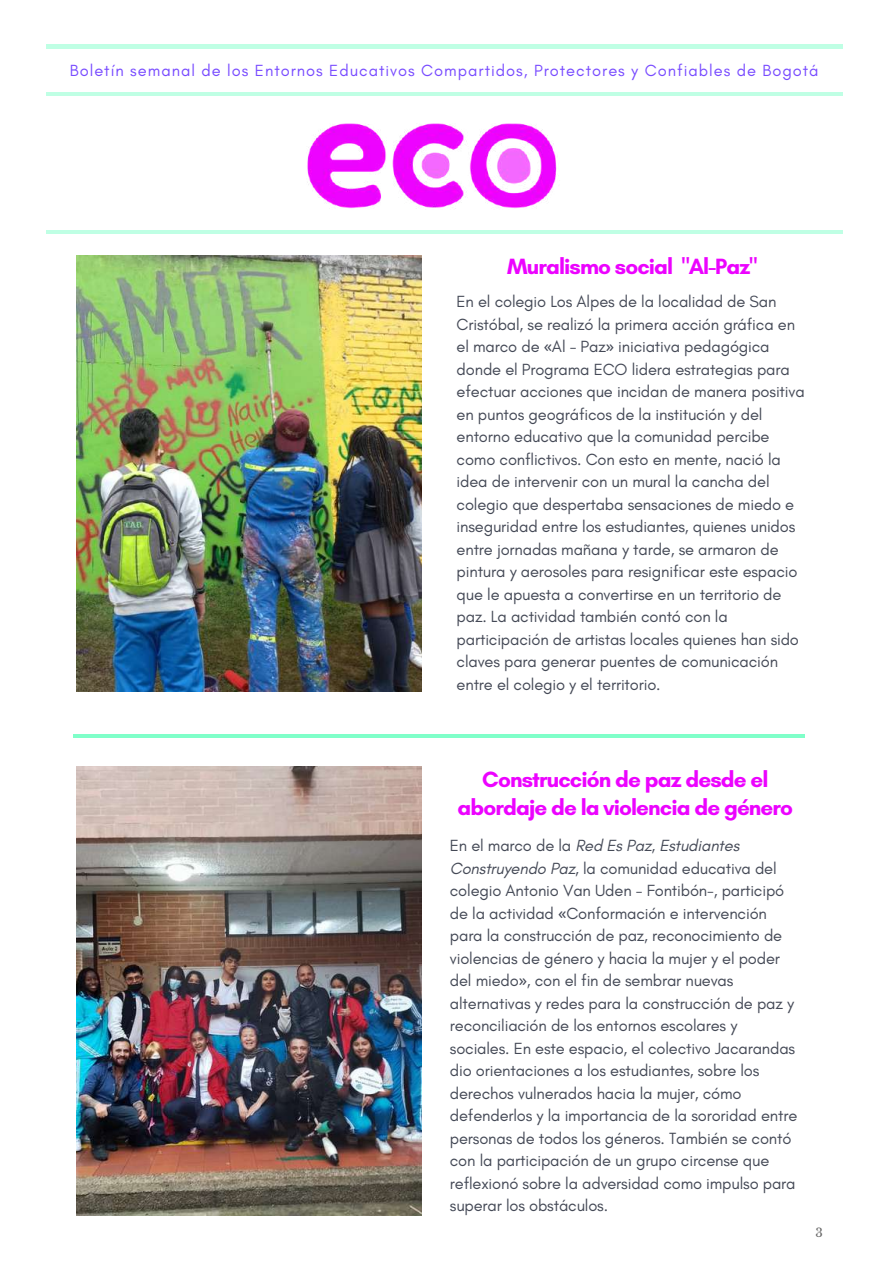
<style>
.page{position:relative;width:893px;height:1264px;background:#fff}
.page>*{position:absolute;margin:0;border:0;box-sizing:border-box;transform-origin:0 0}
.t1{font:700 22.5px/28px "Glacial Indifference";letter-spacing:-.04em;color:#ec03ff;text-align:center}
.t2{font:16.5px/22.5px "Glacial Indifference";letter-spacing:-.01em;color:#444956}
.t3{font:16.5px "Glacial Indifference";letter-spacing:.06em;color:#784bff}
.t4{font:12px "Libre Baskerville";color:#666}
.s1{font-family:"Noto Sans"}
.s2{font-style:italic}
</style>
<div class="page">
<hr style="left:73px;top:734px;width:731px;height:3px;background:#7fffc9">
<img style="left:77px;top:256px;width:345px;height:436px">
<img style="left:77px;top:766px;width:345px;height:448px">
<hr style="left:47px;top:92px;width:795px;height:4px;background:#bfffe4">
<hr style="left:47px;top:45px;width:795px;height:3px;background:#7fffc9">
<img style="left:307px;top:123px;width:250px;height:86px">
<hr style="left:47px;top:231px;width:795px;height:3px;background:#7fffc9">
<p class="t3" style="left:70px;top:60px;width:750px">Boletín semanal de los Entornos Educativos Compartidos, Protectores y Confiables de Bogotá</p>
<h1 class="t1" style="left:507px;top:252px;width:251px">Muralismo social "Al-Paz"</h1>
<p class="t2" style="left:456px;top:290px;width:349px">En el colegio Los Alpes de la localidad de San Cristóbal, se realizó la primera acción gráfica en el marco de <span class="s1">«</span>Al - Paz<span class="s1">»</span> iniciativa pedagógica donde el Programa ECO lidera estrategias para efectuar acciones que incidan de manera positiva en puntos geográficos de la institución y del entorno educativo que la comunidad percibe como conflictivos. Con esto en mente, nació la idea de intervenir con un mural la cancha del colegio que despertaba sensaciones de miedo e inseguridad entre los estudiantes, quienes unidos entre jornadas mañana y tarde, se armaron de pintura y aerosoles para resignificar este espacio que le apuesta a convertirse en un territorio de paz. La actividad también contó con la participación de artistas locales quienes han sido claves para generar puentes de comunicación entre el colegio y el territorio.</p>
<h1 class="t1" style="left:457px;top:765px;width:337px">Construcción de paz desde el abordaje de la violencia de género</h1>
<p class="t2" style="left:450px;top:834px;width:349px">En el marco de la <span class="s2">Red Es Paz, Estudiantes Construyendo Paz</span>, la comunidad educativa del colegio Antonio Van Uden - Fontibón-, participó de la actividad <span class="s1">«</span>Conformación e intervención para la construcción de paz, reconocimiento de violencias de género y hacia la mujer y el poder del miedo<span class="s1">»</span>, con el fin de sembrar nuevas alternativas y redes para la construcción de paz y reconciliación de los entornos escolares y sociales. En este espacio, el colectivo Jacarandas dio orientaciones a los estudiantes, sobre los derechos vulnerados hacia la mujer, cómo defenderlos y la importancia de la sororidad entre personas de todos los géneros. También se contó con la participación de un grupo circense que reflexionó sobre la adversidad como impulso para superar los obstáculos.</p>
<p class="t4" style="left:815px;top:1225px;width:9px">3</p>
</div>
